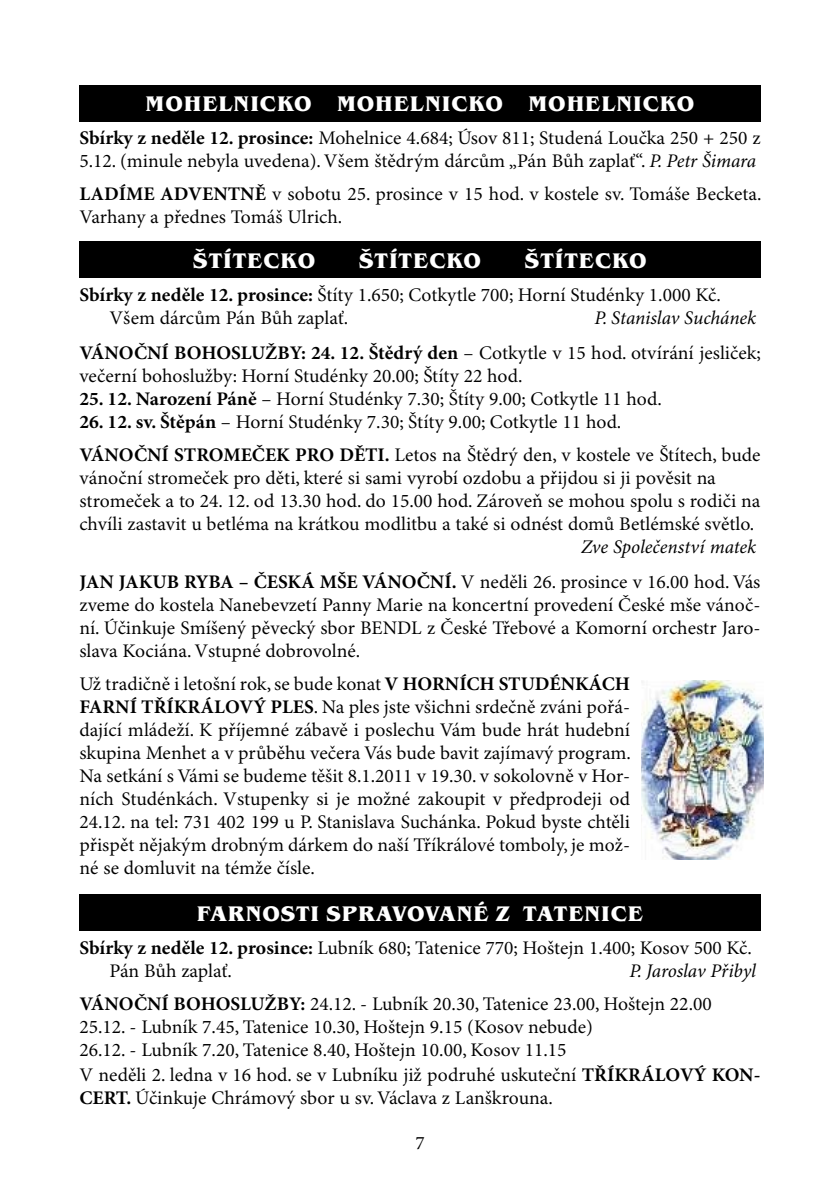
<style>
.page{position:relative;width:840px;height:1191px;background:#fff}
.page>*{position:absolute;margin:0;border:0;box-sizing:border-box;transform-origin:0 0}
.t1{font:700 21.8px "Benguiat Itc TOT";letter-spacing:.045em;color:#fff}
.t2{font:19.2px/23px "Minion Pro";color:#000}
.t3{font:700 19.2px "Minion Pro";letter-spacing:-.005em;color:#000}
.t4{font:italic 19.2px "Minion Pro";letter-spacing:-.01em;color:#000}
.t5{font:19px "Minion Pro";color:#000}
.s1{font-weight:700}
.s2{font-style:italic}
</style>
<div class="page">
<div style="left:79px;top:85px;width:681px;height:36px;background:#000"></div>
<div style="left:79px;top:241px;width:681px;height:37px;background:#000"></div>
<div style="left:79px;top:894px;width:681px;height:37px;background:#000"></div>
<img style="left:641px;top:680px;width:122px;height:179px">
<p class="t1" style="left:145px;top:91px;width:550px">MOHELNICKO MOHELNICKO MOHELNICKO</p>
<p class="t2" style="left:79px;top:127px;width:682px"><span class="s1">Sbírky z neděle 12. prosince:</span> Mohelnice 4.684; Úsov 811; Studená Loučka 250 + 250 z<br>5.12. (minule nebyla uvedena). Všem štědrým dárcům „Pán Bůh zaplať“. <span class="s2">P. Petr Šimara</span></p>
<p class="t3" style="left:79px;top:182px;width:13px">LADÍ</p>
<p class="t3" style="left:126px;top:182px;width:49px">ME ADVENTNĚ</p>
<p class="t2" style="left:79px;top:183px;width:683px;text-indent:192px">v sobotu 25. prosince v 15 hod. v kostele sv. Tomáše Becketa.<br>Varhany a přednes Tomáš Ulrich.</p>
<p class="t1" style="left:193px;top:248px;width:123px">ŠTÍTECKO</p>
<p class="t1" style="left:359px;top:248px;width:123px">ŠTÍTECKO</p>
<p class="t1" style="left:524px;top:248px;width:123px">ŠTÍTECKO</p>
<p class="t2" style="left:109px;top:283px;width:612px;text-indent:-30px"><span class="s1">Sbírky z neděle 12. prosince:</span> Štíty 1.650; Cotkytle 700; Horní Studénky 1.000 Kč.<br>Všem dárcům Pán Bůh zaplať.</p>
<p class="t4" style="left:594px;top:306px;width:163px">P. Stanislav Suchánek</p>
<p class="t3" style="left:79px;top:341px;width:14px">VÁN</p>
<p class="t3" style="left:119px;top:341px;width:28px">OČNÍ</p>
<p class="t2" style="left:79px;top:342px;width:682px;text-indent:95px"><span class="s1">BOHOSLUŽBY: 24. 12. Štědrý den</span> – Cotkytle v 15 hod. otvírání jesliček; večerní bohoslužby: Horní Studénky 20.00; Štíty 22 hod.</p>
<p class="t2" style="left:79px;top:388px;width:583px"><span class="s1">25. 12. Narození Páně</span> – Horní Studénky 7.30; Štíty 9.00; Cotkytle 11 hod.</p>
<p class="t2" style="left:79px;top:406px;width:543px;line-height:32.6px"><span class="s1">26. 12. sv. Štěpán</span> – Horní Studénky 7.30; Štíty 9.00; Cotkytle 11 hod.<br><span class="s1">VÁN</span></p>
<p class="t3" style="left:119px;top:443px;width:28px">OČNÍ</p>
<p class="t3" style="left:174px;top:443px;width:179px">STROMEČEK PRO DĚT</p>
<p class="t2" style="left:79px;top:443px;width:682px;text-indent:298px"><span class="s1">I.</span> Letos na Štědrý den, v kostele ve Štítech, bude vánoční stromeček pro děti, které si sami vyrobí ozdobu a přijdou si ji pověsit na stromeček a to 24. 12. od 13.30 hod. do 15.00 hod. Zároveň se mohou spolu s rodiči na chvíli zastavit u betléma na krátkou modlitbu a také si odnést domů Betlémské světlo.</p>
<p class="t4" style="left:581px;top:535px;width:176px">Zve Společenství matek</p>
<p class="t3" style="left:79px;top:570px;width:297px">JAN JAKUB RYBA – ČESKÁ MŠE VÁN</p>
<p class="t2" style="left:79px;top:571px;width:682px;text-align:justify;text-indent:322px"><span class="s1">OČNÍ.</span> V neděli 26. prosince v 16.00 hod. Vás zveme do kostela Nanebevzetí Panny Marie na koncertní provedení České mše vánoč&shy;ní. Účinkuje Smíšený pěvecký sbor BENDL z České Třebové a Komorní orchestr Jaro&shy;slava Kociána. Vstupné dobrovolné.</p>
<p class="t2" style="left:79px;top:672px;width:551px">Už tradičně i letošní rok, se bude konat <span class="s1">V HORNÍCH STUDÉNKÁCH<br>FARNÍ</span></p>
<p class="t2" style="left:79px;top:695px;width:552px;text-align:justify;text-indent:145px"><span class="s1">OVÝ PLES</span>. Na ples jste všichni srdečně zváni pořá&shy;dající mládeží. K příjemné zábavě i poslechu Vám bude hrát hudební skupina Menhet a v průběhu večera Vás bude bavit zajímavý program.<br>Na setkání s Vámi se budeme těšit 8.1.2011 v 19.30. v sokolovně v Hor&shy;ních Studénkách. Vstupenky si je možné zakoupit v předprodeji od 24.12. na tel: 731 402 199 u P. Stanislava Suchánka. Pokud byste chtěli přispět nějakým drobným dárkem do naší Tříkrálové tomboly, je mož&shy;né se domluvit na témže čísle.</p>
<p class="t1" style="left:197px;top:901px;width:447px">FARNOSTI SPRAVOVANÉ Z TATENICE</p>
<p class="t2" style="left:109px;top:937px;width:643px;text-indent:-30px"><span class="s1">Sbírky z neděle 12. prosince:</span> Lubník 680; Tatenice 770; Hoštejn 1.400; Kosov 500 Kč.<br>Pán Bůh zaplať.</p>
<p class="t3" style="left:141px;top:695px;width:60px">TŘÍKRÁL</p>
<p class="t4" style="left:629px;top:959px;width:128px">P. Jaroslav Přibyl</p>
<p class="t3" style="left:79px;top:992px;width:14px">VÁN</p>
<p class="t3" style="left:119px;top:992px;width:28px">OČNÍ</p>
<p class="t2" style="left:79px;top:992px;width:633px;text-indent:94px"><span class="s1">BOHOSLUŽBY:</span> 24.12. - Lubník 20.30, Tatenice 23.00, Hoštejn 22.00<br>25.12. - Lubník 7.45, Tatenice 10.30, Hoštejn 9.15 (Kosov nebude)<br>26.12. - Lubník 7.20, Tatenice 8.40, Hoštejn 10.00, Kosov 11.15</p>
<p class="t2" style="left:79px;top:1064px;width:562px">V neděli 2. ledna v 16 hod. se v Lubníku již podruhé uskuteční <span class="s1">TŘÍKRÁL</span></p>
<p class="t3" style="left:665px;top:1063px;width:96px">OVÝ KON-</p>
<p class="t2" style="left:79px;top:1087px;width:474px"><span class="s1">CERT.</span> Účinkuje Chrámový sbor u sv. Václava z Lanškrouna.</p>
<p class="t5" style="left:415px;top:1131px;width:11px">7</p>
</div>
